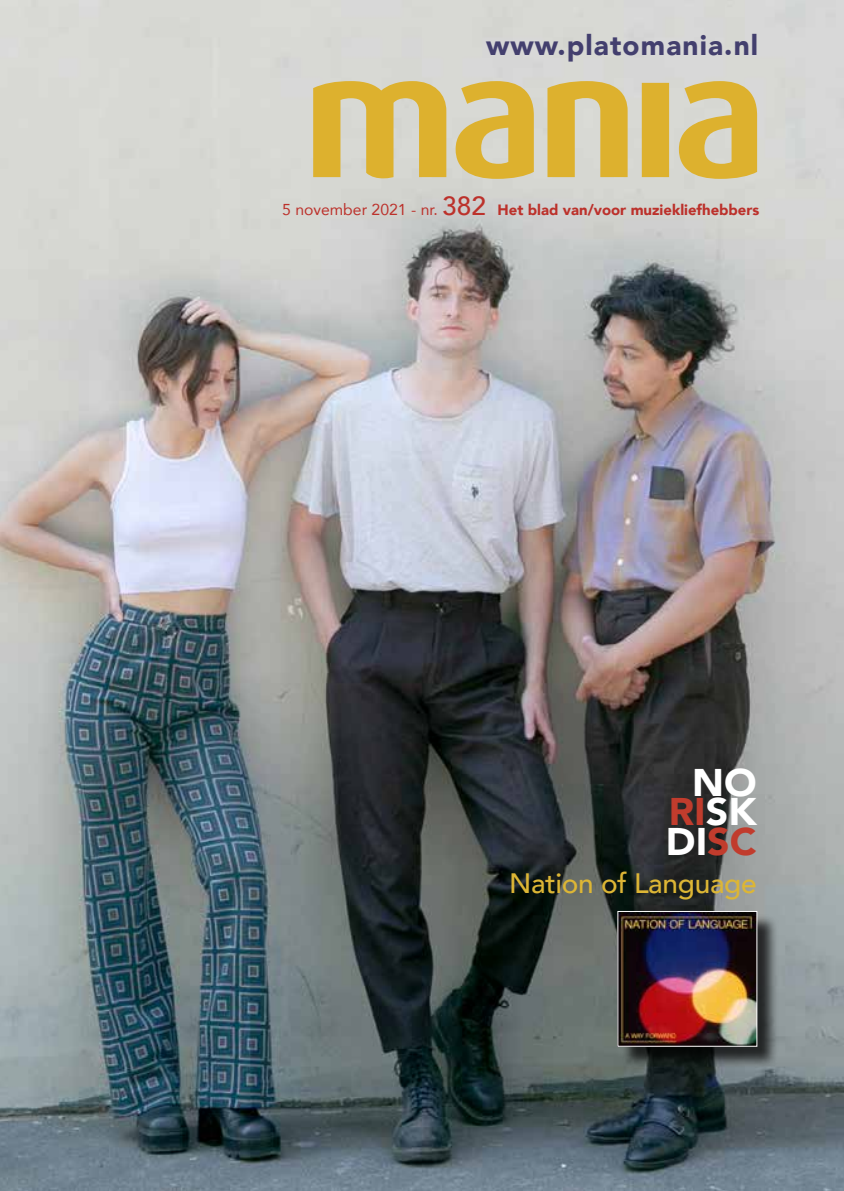
<style>
.page{position:relative;width:844px;height:1191px;background:#fff}
.page>*{position:absolute;margin:0;border:0;box-sizing:border-box;transform-origin:0 0}
.t1{font:900 38.5px/29.8px "Avenir";color:#fff;text-align:justify}
.t2{font:900 28px "Avenir";letter-spacing:.04em;color:#433f6e}
.t3{font:500 28px "Avenir";letter-spacing:-.01em;color:#ddb635}
.t4{font:900 14.88px "Avenir";color:#bc312b}
.s1{font-weight:400;font-size:15.75px}
.s2{font-weight:500;font-size:26.25px}
.s3{color:#c13c2d}
</style>
<div class="page">
<img style="left:0;top:0;width:843px;height:1191px">
<svg style="left:313px;top:81px;width:443px;height:98px;background:#dac06f"></svg>
<div style="left:620px;top:914px;width:159px;height:154px;background:#000;opacity:.75"></div>
<img style="left:619px;top:913px;width:135px;height:131px">
<h2 class="t2" style="left:486px;top:21px;width:273px">www.platomania.nl</h2>
<p class="t4" style="left:282px;top:197px;width:478px"><span class="s1">5 november 2021 - nr.</span> <span class="s2">382</span> Het blad van/voor muziekliefhebbers</p>
<h1 class="t1" style="left:665px;top:766px;width:92px;text-indent:26px">NO <span class="s3">RI</span>SK DI<span class="s3">SC</span></h1>
<h2 class="t3" style="left:509px;top:858px;width:249px">Nation of Language</h2>
</div>
